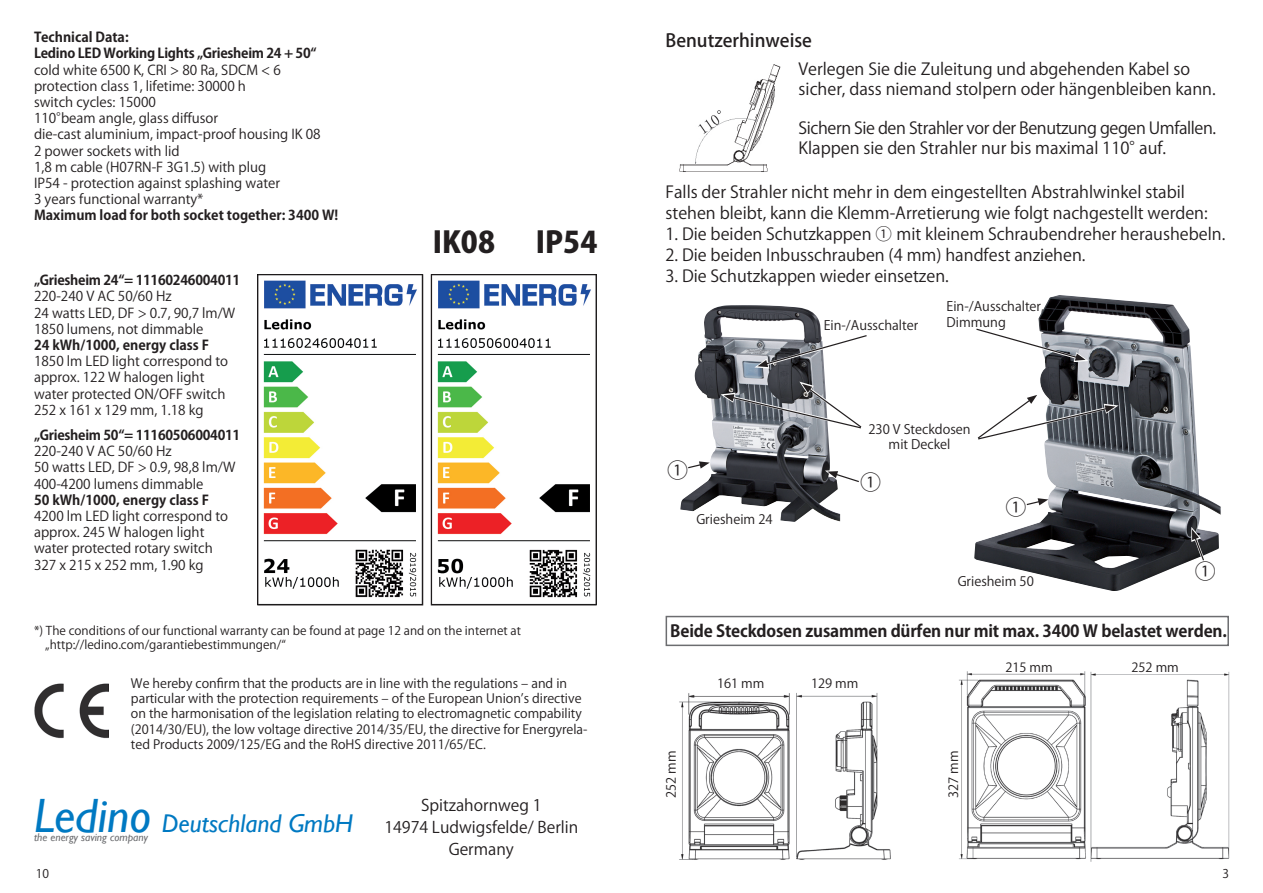
<style>
.page{position:relative;width:1263px;height:893px;background:#fff}
.page>*{position:absolute;margin:0;border:0;box-sizing:border-box;transform-origin:0 0}
.t1{font:800 29.4px "Koz Go Pro";color:#231f20}
.t2{font:italic 25.65px "Gill Sans";color:#0079c2}
.t3{font:21px "Koz Go Pro";color:#231f20}
.t4{font:500 18px "Koz Go Pro";color:#231f20}
.t5{font:16.5px/19.8px "Koz Go Pro";color:#231f20}
.t6{font:16.5px/19.8px "Koz Go Pro";letter-spacing:-.025em;color:#231f20}
.t7{font:700 16.5px "Koz Go Pro";letter-spacing:-.01em;color:#231f20}
.t8{font:15.9px/21.9px "Koz Go Pro";color:#231f20;text-align:center}
.t9{font:13.5px/16.2px "Koz Go Pro";color:#231f20}
.t10{font:700 13.5px/16.2px "Koz Go Pro";letter-spacing:-.02em;color:#231f20}
.t11{font:700 13.5px "Koz Go Pro";color:#231f20}
.t12{font:13.05px/15.6px "Koz Go Pro";color:#231f20}
.t13{font:12.75px/15.3px "Koz Go Pro";color:#231f20}
.t14{font:12px/14.4px "Koz Go Pro";color:#231f20}
.t15{font:italic 11.25px "Gill Sans";color:#6c6d70}
.s1{font-size:48.15px}
</style>
<div class="page">
<img style="left:679px;top:64px;width:102px;height:108px">
<img style="left:34px;top:683px;width:75px;height:56px">
<img style="left:263px;top:280px;width:154px;height:318px">
<div style="left:258px;top:274px;width:165px;height:331px;border:1px solid #231f20"></div>
<img style="left:437px;top:280px;width:154px;height:318px">
<div style="left:431px;top:274px;width:165px;height:331px;border:1px solid #231f20"></div>
<img style="left:959px;top:671px;width:271px;height:191px">
<div style="left:666px;top:616px;width:563px;height:30px;border:2px solid #6c6d70"></div>
<img style="left:679px;top:693px;width:212px;height:167px">
<img style="left:680px;top:305px;width:160px;height:217px">
<img style="left:974px;top:295px;width:247px;height:296px">
<svg style="left:720px;top:382px;width:142px;height:48px"></svg>
<svg style="left:825px;top:470px;width:34px;height:15px"></svg>
<svg style="left:687px;top:461px;width:23px;height:8px"></svg>
<svg style="left:1025px;top:498px;width:23px;height:8px"></svg>
<svg style="left:1191px;top:527px;width:16px;height:38px"></svg>
<svg style="left:976px;top:393px;width:142px;height:48px"></svg>
<svg style="left:754px;top:334px;width:113px;height:35px"></svg>
<svg style="left:975px;top:327px;width:113px;height:35px"></svg>
<p class="t10" style="left:34px;top:30px;width:284px">Technical Data:<br>Ledino LED Working Lights „Griesheim 24 + 50“</p>
<p class="t9" style="left:34px;top:62px;width:288px">cold white 6500 K, CRI &gt; 80 Ra, SDCM &lt; 6 protection class 1, lifetime: 30000 h<br>switch cycles: 15000<br>110°beam angle, glass diffusor<br>die-cast aluminium, impact-proof housing IK 08<br>2 power sockets with lid<br>1,8 m cable (H07RN-F 3G1.5) with plug<br>IP54 - protection against splashing water<br>3 years functional warranty*</p>
<p class="t11" style="left:34px;top:207px;width:306px">Maximum load for both socket together: 3400 W!</p>
<p class="t10" style="left:34px;top:273px;width:208px">„Griesheim 24“= 11160246004011</p>
<p class="t9" style="left:34px;top:289px;width:203px">220-240 V AC 50/60 Hz<br>24 watts LED, DF &gt; 0.7, 90,7 lm/W<br>1850 lumens, not dimmable</p>
<p class="t11" style="left:34px;top:336px;width:177px">24 kWh/1000, energy class F</p>
<p class="t9" style="left:34px;top:353px;width:196px">1850 lm LED light correspond to approx. 122 W halogen light water protected ON/OFF switch<br>252 x 161 x 129 mm, 1.18 kg</p>
<p class="t10" style="left:34px;top:428px;width:208px">„Griesheim 50“= 11160506004011</p>
<p class="t9" style="left:34px;top:443px;width:203px">220-240 V AC 50/60 Hz<br>50 watts LED, DF &gt; 0.9, 98,8 lm/W<br>400-4200 lumens dimmable</p>
<p class="t11" style="left:34px;top:491px;width:177px">50 kWh/1000, energy class F</p>
<p class="t9" style="left:34px;top:508px;width:196px">4200 lm LED light correspond to approx. 245 W halogen light water protected rotary switch<br>327 x 215 x 252 mm, 1.90 kg</p>
<h1 class="t1" style="left:433px;top:223px;width:64px">IK08</h1>
<h1 class="t1" style="left:536px;top:223px;width:63px">IP54</h1>
<p class="t14" style="left:45px;top:623px;width:477px;text-indent:-11px">*) The conditions of our functional warranty can be found at page 12 and on the internet at „http://ledino.com/garantiebestimmungen/“</p>
<h3 class="t4" style="left:665px;top:29px;width:148px">Benutzerhinweise</h3>
<p class="t5" style="left:798px;top:59px;width:419px">Verlegen Sie die Zuleitung und abgehenden Kabel so sicher, dass niemand stolpern oder hängenbleiben kann.</p>
<p class="t6" style="left:798px;top:119px;width:419px">Sichern Sie den Strahler vor der Benutzung gegen Umfallen.<br>Klappen sie den Strahler nur bis maximal 110°auf.</p>
<p class="t5" style="left:665px;top:182px;width:544px;line-height:21px">Falls der Strahler nicht mehr in dem eingestellten Abstrahlwinkel stabil stehen bleibt, kann die Klemm-Arretierung wie folgt nachgestellt werden:</p>
<p class="t5" style="left:665px;top:225px;width:561px">1. Die beiden Schutzkappen ① mit kleinem Schraubendreher heraushebeln.</p>
<p class="t5" style="left:665px;top:246px;width:421px">2. Die beiden Inbusschrauben (4 mm) handfest anziehen.</p>
<p class="t5" style="left:665px;top:267px;width:285px">3. Die Schutzkappen wieder einsetzen.</p>
<p class="t12" style="left:824px;top:317px;width:96px">Ein-/Ausschalter</p>
<p class="t12" style="left:946px;top:299px;width:99px">Ein-/Ausschalter,<br>Dimmung</p>
<h3 class="t3" style="left:667px;top:457px;width:22px">①</h3>
<p class="t12" style="left:696px;top:512px;width:78px">Griesheim 24</p>
<p class="t12" style="left:868px;top:422px;width:104px;line-height:14.7px;text-align:center">230 V Steckdosen mit Deckel</p>
<h3 class="t3" style="left:860px;top:469px;width:22px">①</h3>
<h3 class="t3" style="left:1006px;top:493px;width:22px">①</h3>
<p class="t12" style="left:958px;top:574px;width:78px">Griesheim 50</p>
<h3 class="t3" style="left:1195px;top:557px;width:22px">①</h3>
<p class="t7" style="left:670px;top:620px;width:558px">Beide Steckdosen zusammen dürfen nur mit max. 3400 W belastet werden.</p>
<p class="t13" style="left:1005px;top:660px;width:49px">215 mm</p>
<p class="t13" style="left:1131px;top:660px;width:49px">252 mm</p>
<p class="t13" style="left:131px;top:676px;width:458px">We hereby confirm that the products are in line with the regulations ‒ and in particular with the protection requirements ‒ of the European Unionʼs directive on the harmonisation of the legislation relating to electromagnetic compability (2014/30/EU), the low voltage directive 2014/35/EU, the directive for Energyrela&shy;ted Products 2009/125/EG and the RoHS directive 2011/65/EC.</p>
<p class="t13" style="left:717px;top:676px;width:49px">161 mm</p>
<p class="t13" style="left:811px;top:676px;width:49px">129 mm</p>
<p class="t13" style="left:664px;top:798px;width:49px;rotate:-90deg">252 mm</p>
<p class="t13" style="left:946px;top:798px;width:49px;rotate:-90deg">327 mm</p>
<p class="t8" style="left:384px;top:795px;width:195px">Spitzahornweg 1<br>14974 Ludwigsfelde/ Berlin<br>Germany</p>
<h2 class="t2" style="left:34px;top:808px;width:321px"><span class="s1">Ledino</span> Deutschland GmbH</h2>
<p class="t15" style="left:34px;top:831px;width:115px">the energy saving company</p>
<p class="t14" style="left:36px;top:866px;width:15px">10</p>
<p class="t14" style="left:1222px;top:866px;width:8px">3</p>
</div>
